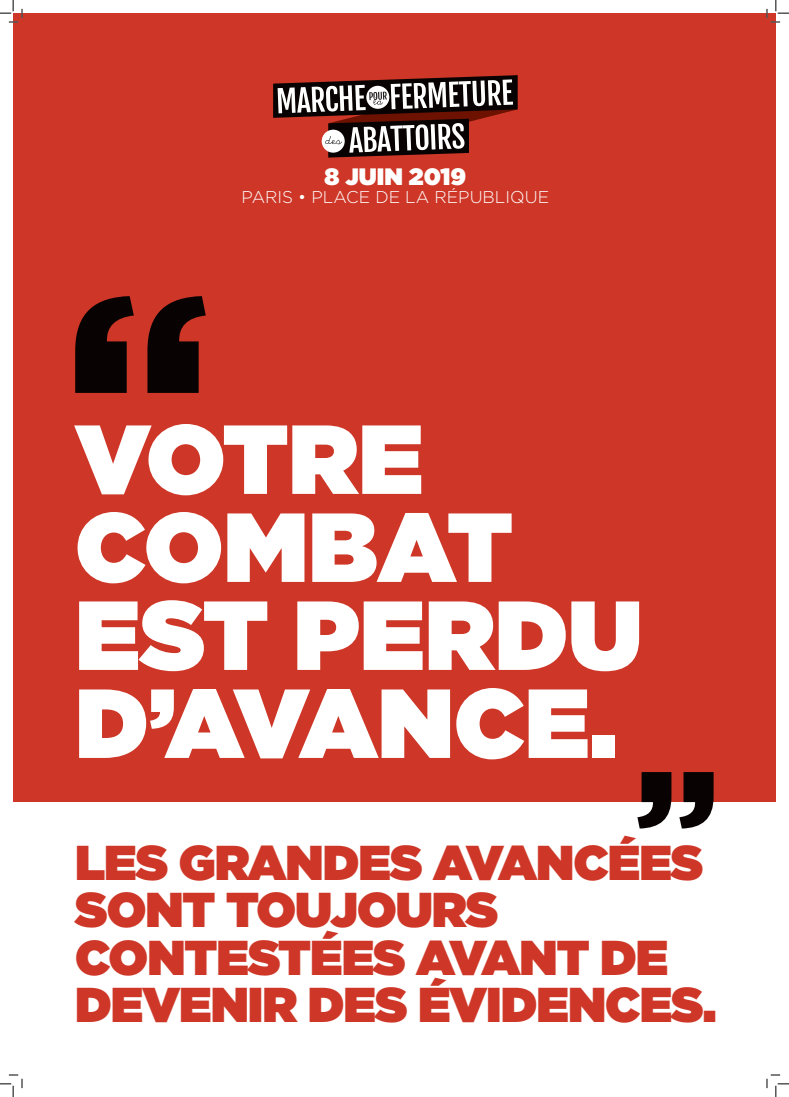
<style>
.page{position:relative;width:789px;height:1097px;background:#fff}
.page>*{position:absolute;margin:0;border:0;box-sizing:border-box;transform-origin:0 0}
.t1{font:900 97.75px/87.9px "Gotham";color:#fff}
.t2{font:900 48.88px/47.1px "Gotham";letter-spacing:-.02em;color:#ce3727}
.t3{font:900 23.69px "Gotham";color:#fff}
.t4{font:300 17.06px "Gotham";color:#fff}
</style>
<div class="page">
<div style="left:13px;top:13px;width:762px;height:789px;background:#ce3727"></div>
<svg style="left:75px;top:296px;width:59px;height:97px"></svg>
<svg style="left:147px;top:296px;width:59px;height:97px"></svg>
<svg style="left:679px;top:772px;width:34px;height:56px"></svg>
<svg style="left:637px;top:772px;width:34px;height:56px"></svg>
<svg style="left:273px;top:75px;width:244px;height:82px"></svg>
<svg style="left:0;top:0;width:23px;height:23px"></svg>
<svg style="left:0;top:1074px;width:23px;height:22px"></svg>
<svg style="left:766px;top:0;width:22px;height:23px"></svg>
<svg style="left:766px;top:1074px;width:22px;height:22px"></svg>
<p class="t3" style="left:324px;top:159px;width:143px">8 JUIN 2019</p>
<p class="t4" style="left:241px;top:186px;width:309px">PARIS • PLACE DE LA RÉPUBLIQUE</p>
<h1 class="t1" style="left:75px;top:413px;width:568px">VOTRE<br>COMBAT<br>EST PERDU<br>D’AVANCE.</h1>
<p class="t2" style="left:75px;top:838px;width:642px">LES GRANDES AVANCÉES<br>SONT TOUJOURS<br>CONTESTÉES AVANT DE<br>DEVENIR DES ÉVIDENCES.</p>
</div>
